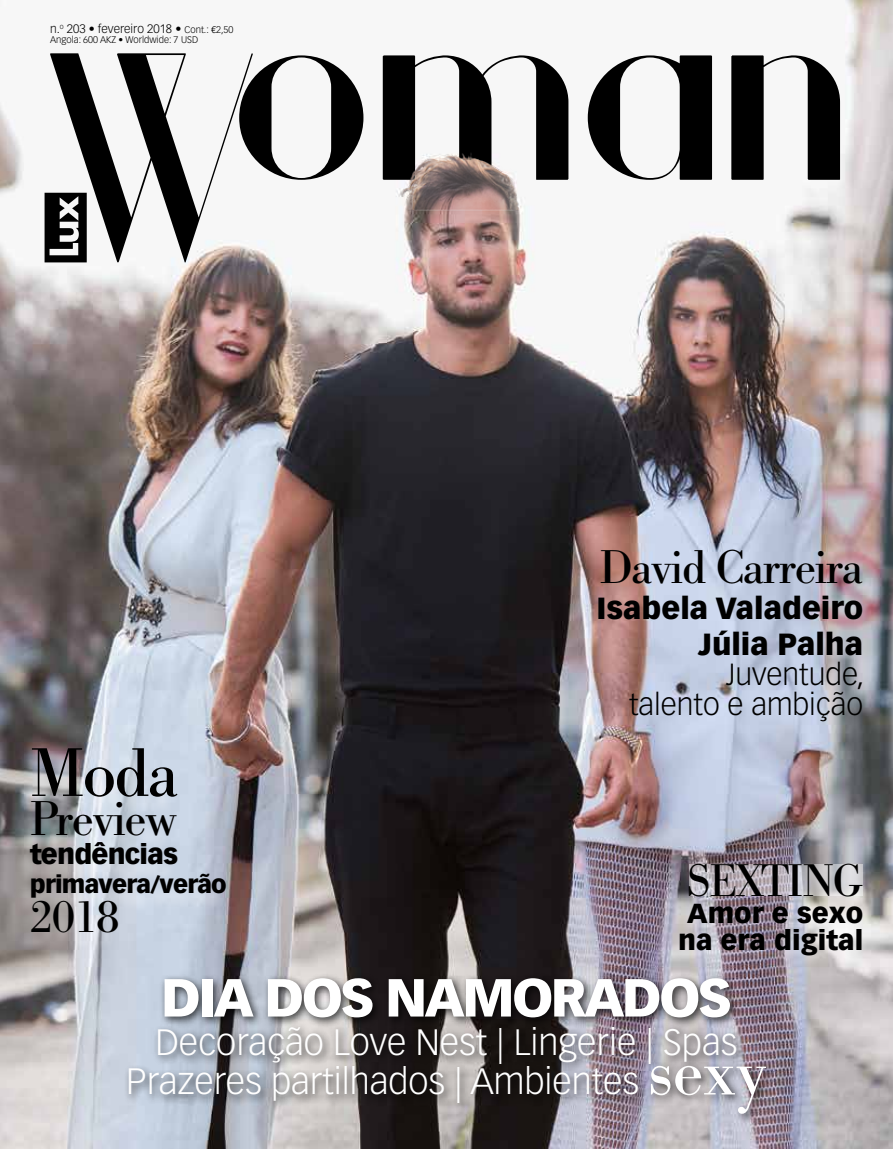
<style>
.page{position:relative;width:893px;height:1149px;background:#fff}
.page>*{position:absolute;margin:0;border:0;box-sizing:border-box;transform-origin:0 0}
.t1{font:67.5px "Bodoni BE";color:#000}
.t2{font:900 52.5px "Vectora LH";letter-spacing:-.045em;color:#fff}
.t3{font:48px "Bodoni BE";letter-spacing:-.03em;color:#000}
.t4{font:46.5px "Bodoni BE";letter-spacing:-.03em;color:#000}
.t5{font:45px "Bodoni BE";letter-spacing:-.03em;color:#000}
.t6{font:300 36px/39.5px "Vectora LH";color:#fff;text-align:center}
.t7{font:900 30px/36px "Vectora LH";color:#000;text-align:right}
.t8{font:300 30px/30px "Vectora LH";color:#000;text-align:right}
.t9{font:900 27px/27px "Vectora LH";color:#000;text-align:center}
.t10{font:900 27px "Vectora LH";letter-spacing:-.03em;color:#000}
.t11{font:900 24px "Vectora LH";letter-spacing:-.03em;color:#000}
.t12{font:300 12px "Vectora LH";color:#000}
.t13{font:300 9.45px "Vectora LH";color:#000}
.s1{font-size:9.45px}
.s2{font-family:"Avenir";font-weight:400;font-size:9.45px}
.s3{font-family:"Bodoni BE";font-weight:400;font-size:67.5px}
</style>
<div class="page">
<img style="left:0;top:0;width:893px;height:1148px">
<div style="left:124px;top:1021px;width:653px;height:102px;background:#000;opacity:.75"></div>
<div style="left:14px;top:752px;width:212px;height:200px;background:#fff;opacity:.35"></div>
<div style="left:671px;top:859px;width:199px;height:108px;background:#fff;opacity:.35"></div>
<svg style="left:45px;top:193px;width:5px;height:69px"></svg>
<svg style="left:50px;top:53px;width:203px;height:209px"></svg>
<svg style="left:239px;top:55px;width:601px;height:125px"></svg>
<div style="left:159px;top:972px;width:582px;height:55px;background:#000;opacity:.75"></div>
<img style="left:322px;top:124px;width:250px;height:340px">
<p class="t12" style="left:50px;top:22px;width:185px">n.<sup>o</sup> 203 • fevereiro 2018 • <span class="s1">Cont.:</span> <span class="s2">€</span><span class="s1">2,50</span></p>
<p class="t13" style="left:50px;top:34px;width:150px">Angola: 600 AKZ • Worldwide: 7 USD</p>
<h1 class="t1" style="left:30px;top:734px;width:150px">Moda</h1>
<h3 class="t3" style="left:30px;top:791px;width:149px">Preview</h3>
<p class="t10" style="left:30px;top:837px;width:150px">tendências</p>
<p class="t11" style="left:30px;top:868px;width:199px">primavera/verão</p>
<p class="t5" style="left:30px;top:890px;width:91px">2018</p>
<p class="t4" style="left:599px;top:540px;width:265px">David Carreira</p>
<p class="t7" style="left:596px;top:590px;width:268px">Isabela Valadeiro<br>Júlia Palha</p>
<p class="t8" style="left:629px;top:660px;width:237px">Juventude, talento e ambição</p>
<p class="t5" style="left:686px;top:854px;width:178px">SEXTING</p>
<p class="t9" style="left:678px;top:899px;width:187px">Amor e sexo na era digital</p>
<h2 class="t2" style="left:161px;top:964px;width:572px">DIA DOS NAMORADOS</h2>
<p class="t6" style="left:126px;top:1022px;width:642px">Decoração Love Nest | Lingerie | Spas<br>Prazeres partilhados | Ambientes <span class="s3">sexy</span></p>
</div>
